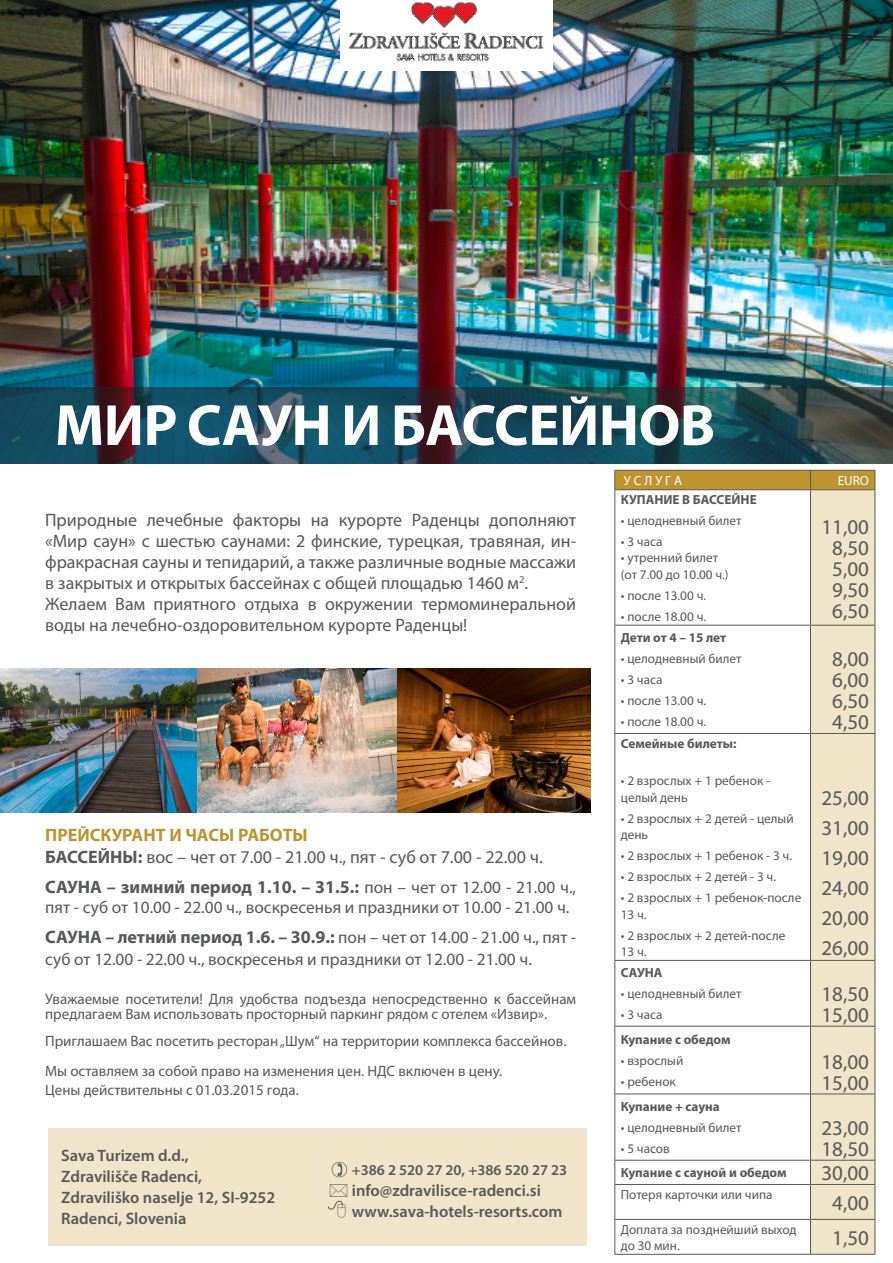
<style>
.page{position:relative;width:893px;height:1263px;background:#fff}
.page>*{position:absolute;margin:0;border:0;box-sizing:border-box;transform-origin:0 0}
.t1{font:700 58.5px "Myriad Pro";letter-spacing:-.01em;color:#fff}
.t2{font:21px/21px "Myriad Pro";color:#57585a}
.t3{font:18px/21px "Myriad Pro";color:#57585a}
.t4{font:700 18px "Myriad Pro";color:#57585a}
.t5{font:17.25px "Myriad Pro";color:#57585a}
.t6{font:600 16.5px/21px "Myriad Pro";color:#57585a}
.t7{font:15px/15px "Myriad Pro";color:#57585a}
.t8{font:600 15px "Myriad Pro";color:#57585a}
.t9{font:13.2px/16.5px "Myriad Pro";color:#57585a}
.t10{font:700 13.2px "Myriad Pro";color:#57585a}
.t11{font:13.2px "Myriad Pro";color:#fff}
.s1{font-weight:700;color:#bd942e}
.s2{font-weight:700}
.s3{font-weight:400;font-size:17.25px}
</style>
<div class="page">
<img style="left:0;top:0;width:893px;height:387px">
<img style="left:340px;top:0;width:213px;height:71px">
<svg style="left:0;top:387px;width:893px;height:76px;background:#1f4654"></svg>
<div style="left:811px;top:490px;width:64px;height:764px;background:#f0e4c9"></div>
<svg style="left:614px;top:470px;width:262px;height:20px;background:#b89131"></svg>
<hr style="left:614px;top:489px;width:196px;height:1px;background:#57585a">
<hr style="left:614px;top:490px;width:1px;height:135px;background:#57585a">
<hr style="left:810px;top:489px;width:65px;height:1px;background:#57585a">
<hr style="left:810px;top:490px;width:1px;height:135px;background:#57585a">
<hr style="left:875px;top:490px;width:1px;height:135px;background:#57585a">
<hr style="left:614px;top:625px;width:196px;height:1px;background:#57585a">
<hr style="left:614px;top:625px;width:1px;height:108px;background:#57585a">
<hr style="left:810px;top:625px;width:65px;height:1px;background:#57585a">
<hr style="left:810px;top:625px;width:1px;height:108px;background:#57585a">
<hr style="left:875px;top:625px;width:1px;height:108px;background:#57585a">
<hr style="left:614px;top:733px;width:196px;height:1px;background:#57585a">
<hr style="left:614px;top:734px;width:1px;height:226px;background:#57585a">
<hr style="left:810px;top:733px;width:65px;height:1px;background:#57585a">
<hr style="left:810px;top:734px;width:1px;height:226px;background:#57585a">
<hr style="left:875px;top:734px;width:1px;height:226px;background:#57585a">
<hr style="left:614px;top:960px;width:196px;height:1px;background:#57585a">
<hr style="left:614px;top:961px;width:1px;height:65px;background:#57585a">
<hr style="left:810px;top:960px;width:65px;height:1px;background:#57585a">
<hr style="left:810px;top:961px;width:1px;height:65px;background:#57585a">
<hr style="left:875px;top:961px;width:1px;height:65px;background:#57585a">
<hr style="left:614px;top:1026px;width:196px;height:1px;background:#57585a">
<hr style="left:614px;top:1026px;width:1px;height:67px;background:#57585a">
<hr style="left:810px;top:1026px;width:65px;height:1px;background:#57585a">
<hr style="left:810px;top:1026px;width:1px;height:67px;background:#57585a">
<hr style="left:875px;top:1026px;width:1px;height:67px;background:#57585a">
<hr style="left:614px;top:1093px;width:196px;height:1px;background:#57585a">
<hr style="left:614px;top:1094px;width:1px;height:66px;background:#57585a">
<hr style="left:810px;top:1093px;width:65px;height:1px;background:#57585a">
<hr style="left:810px;top:1094px;width:1px;height:66px;background:#57585a">
<hr style="left:875px;top:1094px;width:1px;height:66px;background:#57585a">
<hr style="left:614px;top:1160px;width:196px;height:1px;background:#57585a">
<svg style="left:614px;top:1160px;width:1px;height:24px"></svg>
<hr style="left:810px;top:1160px;width:65px;height:1px;background:#57585a">
<svg style="left:810px;top:1160px;width:1px;height:24px"></svg>
<svg style="left:875px;top:1160px;width:1px;height:24px"></svg>
<hr style="left:614px;top:1184px;width:196px;height:1px;background:#57585a">
<hr style="left:614px;top:1185px;width:1px;height:34px;background:#57585a">
<hr style="left:810px;top:1184px;width:65px;height:1px;background:#57585a">
<hr style="left:810px;top:1185px;width:1px;height:34px;background:#57585a">
<hr style="left:875px;top:1185px;width:1px;height:34px;background:#57585a">
<hr style="left:614px;top:1219px;width:196px;height:1px;background:#57585a">
<hr style="left:614px;top:1220px;width:1px;height:34px;background:#57585a">
<hr style="left:810px;top:1219px;width:65px;height:1px;background:#57585a">
<hr style="left:810px;top:1220px;width:1px;height:34px;background:#57585a">
<hr style="left:875px;top:1220px;width:1px;height:34px;background:#57585a">
<hr style="left:614px;top:1254px;width:196px;height:1px;background:#57585a">
<hr style="left:810px;top:1254px;width:65px;height:1px;background:#57585a">
<div style="left:48px;top:1128px;width:539px;height:118px;background:#f0e4c9"></div>
<svg style="left:332px;top:1162px;width:15px;height:15px"></svg>
<img style="left:0;top:669px;width:590px;height:143px">
<svg style="left:328px;top:1200px;width:18px;height:18px"></svg>
<h1 class="t1" style="left:55px;top:387px;width:662px">МИР САУН И БАССЕЙНОВ</h1>
<p class="t11" style="left:624px;top:472px;width:60px">У с л у г а</p>
<p class="t11" style="left:838px;top:472px;width:33px">EURO</p>
<p class="t10" style="left:621px;top:491px;width:137px">КУПАНИЕ В БАССЕЙНЕ</p>
<p class="t9" style="left:621px;top:512px;width:122px">• целодневный билет</p>
<p class="t9" style="left:621px;top:533px;width:43px">• 3 часа</p>
<p class="t9" style="left:621px;top:549px;width:109px">• утренний билет (от 7.00 до 10.00 ч.)</p>
<p class="t9" style="left:621px;top:587px;width:87px">• после 13.00 ч.</p>
<p class="t9" style="left:621px;top:608px;width:87px">• после 18.00 ч.</p>
<p class="t3" style="left:45px;top:509px;width:533px">Природные лечебные факторы на курорте Раденцы дополняют «Мир саун» с шестью саунами: 2 финские, турецкая, травяная, ин&shy;фракрасная сауны и тепидарий, а также различные водные массажи в закрытых и открытых бассейнах с общей площадью 1460 м<sup>2</sup>.<br>Желаем Вам приятного отдыха в окружении термоминеральной воды на лечебно-оздоровительном курорте Раденцы!</p>
<h2 class="t2" style="left:821px;top:516px;width:49px;text-align:center">11,00<br>8,50<br>5,00<br>9,50<br>6,50</h2>
<p class="t10" style="left:621px;top:629px;width:107px">Дети от 4 – 15 лет</p>
<p class="t9" style="left:621px;top:650px;width:122px">• целодневный билет</p>
<p class="t9" style="left:621px;top:671px;width:43px">• 3 часа</p>
<p class="t9" style="left:621px;top:692px;width:87px">• после 13.00 ч.</p>
<p class="t9" style="left:621px;top:713px;width:87px">• после 18.00 ч.</p>
<h2 class="t2" style="left:832px;top:648px;width:38px;text-align:justify">8,00<br>6,00<br>6,50<br>4,50</h2>
<h3 class="t3" style="left:45px;top:824px;width:499px;line-height:21.6px"><span class="s1">ПРЕЙСКУРАНТ И ЧАСЫ РАБОТЫ<br></span><span class="s2">БАССЕЙНЫ:</span> вос – чет oт 7.00 - 21.00 ч., пят - суб oт 7.00 - 22.00 ч.</h3>
<h3 class="t4" style="left:45px;top:875px;width:533px">САУНА – зимний период 1.10. – 31.5.: <span class="s3">пон – чет oт 12.00 - 21.00 ч.,</span></h3>
<h3 class="t5" style="left:45px;top:897px;width:526px">пят - суб oт 10.00 - 22.00 ч., воскресенья и праздники oт 10.00 - 21.00 ч.</h3>
<h3 class="t4" style="left:45px;top:926px;width:533px">САУНА – летний период 1.6. – 30.9.: <span class="s3">пон – чет oт 14.00 - 21.00 ч., пят -</span></h3>
<h3 class="t5" style="left:45px;top:949px;width:488px">суб oт 12.00 - 22.00 ч., воскресенья и праздники oт 12.00 - 21.00 ч.</h3>
<p class="t7" style="left:45px;top:991px;width:532px">Уважаемые посетители! Для удобства подъезда непосредственно к бассейнам предлагаем Вам использовать просторный паркинг рядом с отелем «Извир».</p>
<p class="t7" style="left:45px;top:1026px;width:523px;line-height:29.5px">Приглашаем Вас посетить ресторан „Шум“ на территории комплекса бассейнов.<br>Мы оставляем за собой право на изменения цен. НДС включен в цену.</p>
<p class="t7" style="left:45px;top:1082px;width:255px">Цены действительны с 01.03.2015 года.</p>
<p class="t6" style="left:61px;top:1144px;width:215px">Sava Turizem d.d.,<br>Zdravilišče Radenci,<br>Zdraviliško naselje 12, SI-9252<br>Radenci, Slovenia</p>
<p class="t8" style="left:352px;top:1160px;width:217px">+386 2 520 27 20, +386 520 27 23</p>
<p class="t6" style="left:352px;top:1179px;width:212px">info@zdravilisce-radenci.si www.sava-hotels-resorts.com</p>
<p class="t10" style="left:621px;top:734px;width:117px">Семейные билеты:</p>
<p class="t9" style="left:621px;top:772px;width:151px">• 2 взрослых + 1 ребенок - целый день</p>
<p class="t9" style="left:621px;top:810px;width:174px">• 2 взрослых + 2 детей - целый день</p>
<p class="t9" style="left:621px;top:847px;width:173px">• 2 взрослых + 1 ребенок - 3 ч.</p>
<p class="t9" style="left:621px;top:868px;width:157px">• 2 взрослых + 2 детей - 3 ч.</p>
<p class="t9" style="left:621px;top:889px;width:182px">• 2 взрослых + 1 ребенок-после<br>13 ч.</p>
<p class="t9" style="left:621px;top:927px;width:166px">• 2 взрослых + 2 детей-после<br>13 ч.</p>
<p class="t10" style="left:621px;top:964px;width:43px">САУНА</p>
<p class="t9" style="left:621px;top:985px;width:122px">• целодневный билет</p>
<p class="t9" style="left:621px;top:1006px;width:43px">• 3 часа</p>
<p class="t10" style="left:621px;top:1031px;width:111px">Купание с обедом</p>
<p class="t9" style="left:621px;top:1052px;width:64px">• взрослый</p>
<p class="t9" style="left:621px;top:1073px;width:57px">• ребенок</p>
<p class="t10" style="left:621px;top:1098px;width:101px">Купание + сауна</p>
<p class="t9" style="left:621px;top:1119px;width:122px">• целодневный билет</p>
<p class="t9" style="left:621px;top:1140px;width:50px">• 5 часов</p>
<h2 class="t2" style="left:821px;top:783px;width:49px;line-height:30px;text-align:justify">25,00<br>31,00<br>19,00<br>24,00<br>20,00<br>26,00</h2>
<h2 class="t2" style="left:821px;top:983px;width:49px">18,50<br>15,00</h2>
<h2 class="t2" style="left:821px;top:1051px;width:49px">18,00<br>15,00</h2>
<h2 class="t2" style="left:821px;top:1117px;width:49px">23,00<br>18,50</h2>
<p class="t10" style="left:621px;top:1164px;width:167px">Купание с сауной и обедом</p>
<h2 class="t2" style="left:821px;top:1162px;width:49px">30,00</h2>
<p class="t9" style="left:621px;top:1186px;width:153px">Потеря карточки или чипа</p>
<h2 class="t2" style="left:832px;top:1192px;width:38px">4,00</h2>
<p class="t9" style="left:621px;top:1221px;width:177px">Доплата за позднейший выход до 30 мин.</p>
<h2 class="t2" style="left:832px;top:1227px;width:38px">1,50</h2>
</div>
